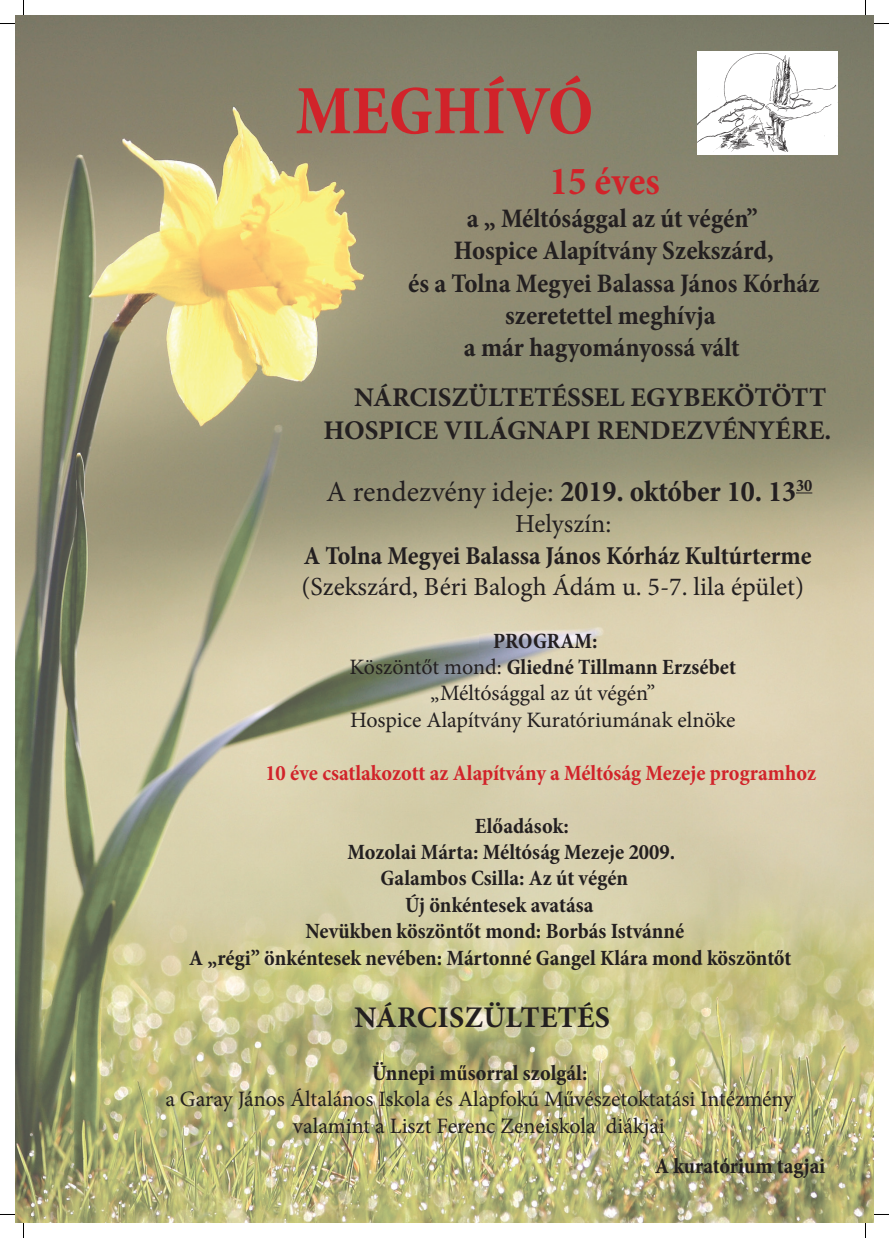
<style>
.page{position:relative;width:889px;height:1238px;background:#fff}
.page>*{position:absolute;margin:0;border:0;box-sizing:border-box;transform-origin:0 0}
.t1{font:700 condensed 70px "Minion Pro";color:#d1232a}
.t2{font:700 condensed 40px "Minion Pro";color:#d1232a}
.t3{font:700 30px "Minion Pro";letter-spacing:.01em;color:#231f20}
.t4{font:29px "Minion Pro";color:#231f20}
.t5{font:700 condensed 27px "Minion Pro";color:#231f20}
.t6{font:700 27px/32.4px "Minion Pro";color:#231f20;text-align:right}
.t7{font:26px "Minion Pro";color:#231f20}
.t8{font:700 condensed 26px "Minion Pro";color:#231f20}
.t9{font:700 condensed 22px "Minion Pro";color:#231f20}
.t10{font:22px/26.4px "Minion Pro";letter-spacing:-.005em;color:#231f20;text-align:center}
.t11{font:700 condensed 22px "Minion Pro";color:#d1232a}
.s1{font-weight:700;font-stretch:condensed;font-size:30px}
.s2{font-weight:700;font-stretch:condensed}
</style>
<div class="page">
<img style="left:15px;top:15px;width:859px;height:1208px">
<svg style="left:796px;top:492px;width:16px;height:1px"></svg>
<img style="left:697px;top:52px;width:140px;height:102px">
<svg style="left:0;top:23px;width:15px;height:1px"></svg>
<svg style="left:874px;top:23px;width:15px;height:1px"></svg>
<svg style="left:0;top:1214px;width:15px;height:1px"></svg>
<svg style="left:874px;top:1214px;width:15px;height:1px"></svg>
<svg style="left:23px;top:0;width:1px;height:15px"></svg>
<svg style="left:23px;top:1223px;width:1px;height:15px"></svg>
<svg style="left:865px;top:0;width:1px;height:15px"></svg>
<svg style="left:865px;top:1223px;width:1px;height:15px"></svg>
<h1 class="t1" style="left:295px;top:63px;width:300px">MEGHÍVÓ</h1>
<h2 class="t2" style="left:549px;top:154px;width:112px">15 éves</h2>
<p class="t5" style="left:467px;top:199px;width:293px">a „ Méltósággal az út végén”</p>
<p class="t5" style="left:454px;top:232px;width:321px">Hospice Alapítvány Szekszárd,</p>
<p class="t5" style="left:408px;top:264px;width:413px">és a Tolna Megyei Balassa János Kórház</p>
<p class="t5" style="left:505px;top:297px;width:212px">szeretettel meghívja</p>
<p class="t5" style="left:464px;top:329px;width:277px">a már hagyományossá vált</p>
<p class="t6" style="left:323px;top:381px;width:509px">NÁRCISZÜLTETÉSSEL EGYBEKÖTÖTT<br>HOSPICE VILÁGNAPI RENDEZVÉNYÉRE.</p>
<h3 class="t4" style="left:326px;top:472px;width:487px">A rendezvény ideje: <span class="s1">2019. október 10. 13</span><sup>30</sup></h3>
<p class="t7" style="left:515px;top:507px;width:98px">Helyszín:</p>
<p class="t8" style="left:304px;top:537px;width:509px">A Tolna Megyei Balassa János Kórház Kultúrterme</p>
<p class="t7" style="left:302px;top:569px;width:504px">(Szekszárd, Béri Balogh Ádám u. 5-7. lila épület)</p>
<p class="t10" style="left:350px;top:627px;width:388px"><span class="s2">PROGRAM:<br></span>Köszöntőt mond: <span class="s2">Gliedné Tillmann Erzsébet </span>„Méltósággal az út végén”<br>Hospice Alapítvány Kuratóriumának elnöke</p>
<p class="t11" style="left:265px;top:757px;width:552px">10 éve csatlakozott az Alapítvány a Méltóság Mezeje programhoz</p>
<p class="t9" style="left:475px;top:810px;width:96px">Előadások:</p>
<p class="t9" style="left:347px;top:836px;width:329px">Mozolai Márta: Méltóság Mezeje 2009.</p>
<p class="t9" style="left:381px;top:863px;width:249px">Galambos Csilla: Az út végén</p>
<p class="t9" style="left:405px;top:889px;width:190px">Új önkéntesek avatása</p>
<p class="t9" style="left:305px;top:916px;width:380px">Nevükben köszöntőt mond: Borbás Istvánné</p>
<p class="t9" style="left:189px;top:942px;width:604px">A „régi” önkéntesek nevében: Mártonné Gangel Klára mond köszöntőt</p>
<h3 class="t3" style="left:355px;top:996px;width:257px">NÁRCISZÜLTETÉS</h3>
<p class="t9" style="left:372px;top:1057px;width:217px">Ünnepi műsorral szolgál:</p>
<p class="t10" style="left:165px;top:1086px;width:629px">a Garay János Általános Iskola és Alapfokú Művészetoktatási Intézmény valamint a Liszt Ferenc Zeneiskola diákjai</p>
<p class="t9" style="left:655px;top:1150px;width:172px">A kuratórium tagjai</p>
</div>
